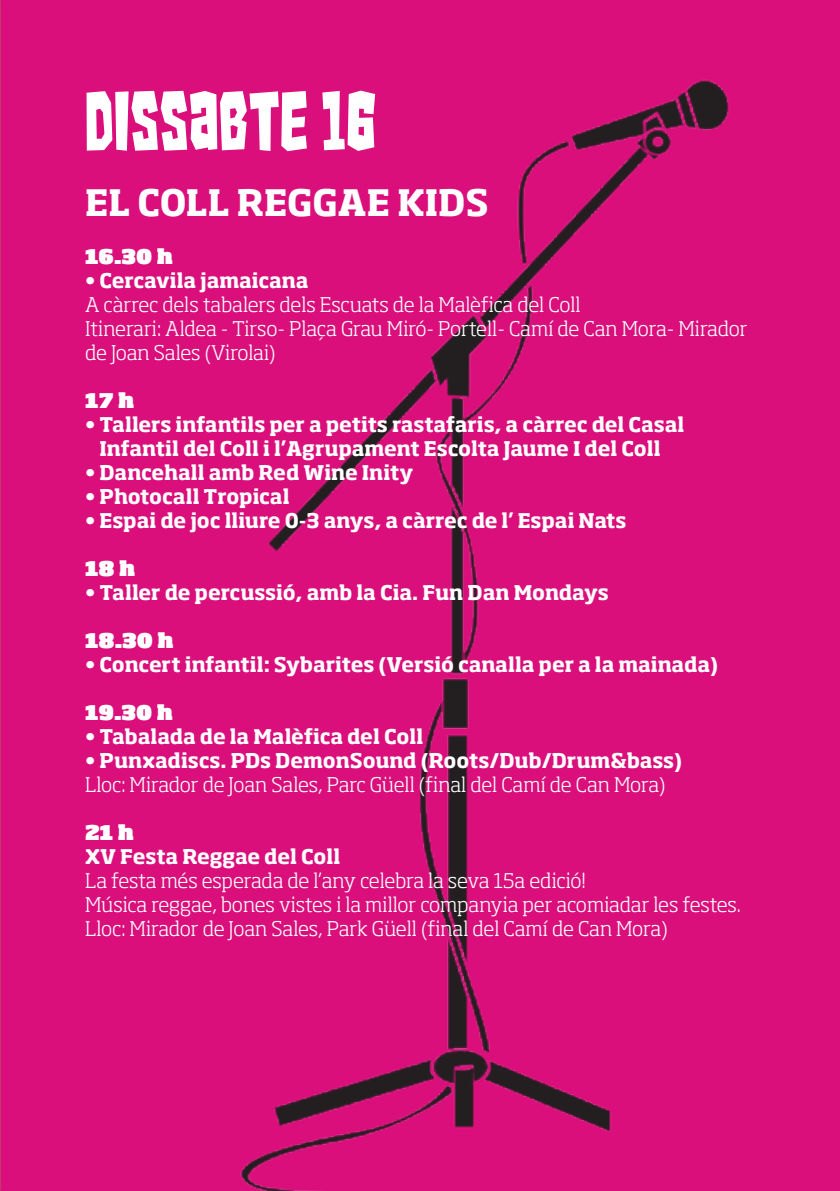
<style>
.page{position:relative;width:840px;height:1191px;background:#fff}
.page>*{position:absolute;margin:0;border:0;box-sizing:border-box;transform-origin:0 0}
.t1{font:72px "Kaiju Monster G";color:#fff}
.t2{font:700 36px "Soho Std";color:#fff}
.t3{font:700 20px/24px "Soho Std";letter-spacing:-.005em;color:#fff;text-align:center}
.t4{font:300 20px/24px "Soho Std";letter-spacing:-.005em;color:#fff}
.t5{font:900 20px "Soho Std";color:#fff}
</style>
<div class="page">
<div style="left:0;top:0;width:839px;height:1191px;background:#da0f7c"></div>
<img style="left:240px;top:80px;width:489px;height:1111px">
<h1 class="t1" style="left:85px;top:87px;width:293px">DISSABTE 16</h1>
<h2 class="t2" style="left:85px;top:179px;width:405px">EL COLL REGGAE KIDS</h2>
<p class="t5" style="left:85px;top:243px;width:89px">16.30 h</p>
<p class="t3" style="left:85px;top:268px;width:225px">• Cercavila jamaicana</p>
<p class="t4" style="left:85px;top:292px;width:663px">A càrrec dels tabalers dels Escuats de la Malèfica del Coll<br>Itinerari: Aldea - Tirso- Plaça Grau Miró- Portell- Camí de Can Mora- Mirador de Joan Sales (Virolai)</p>
<p class="t5" style="left:85px;top:387px;width:51px">17 h</p>
<p class="t3" style="left:85px;top:412px;width:600px">• Tallers infantils per a petits rastafaris, a càrrec del Casal<br>Infantil del Coll i l’Agrupament Escolta Jaume I del Coll</p>
<p class="t3" style="left:85px;top:460px;width:329px">• Dancehall amb Red Wine Inity</p>
<p class="t3" style="left:85px;top:484px;width:206px">• Photocall Tropical</p>
<p class="t3" style="left:85px;top:508px;width:542px">• Espai de joc lliure 0-3 anys, a càrrec de l’ Espai Nats</p>
<p class="t5" style="left:85px;top:555px;width:52px">18 h</p>
<p class="t3" style="left:85px;top:580px;width:525px">• Taller de percussió, amb la Cia. Fun Dan Mondays</p>
<p class="t5" style="left:85px;top:627px;width:90px">18.30 h</p>
<p class="t3" style="left:85px;top:652px;width:634px">• Concert infantil: Sybarites (Versió canalla per a la mainada)</p>
<p class="t5" style="left:85px;top:699px;width:89px">19.30 h</p>
<p class="t3" style="left:85px;top:724px;width:339px">• Tabalada de la Malèfica del Coll</p>
<p class="t3" style="left:85px;top:748px;width:598px">• Punxadiscs. PDs DemonSound (Roots/Dub/Drum&amp;bass)</p>
<p class="t4" style="left:85px;top:772px;width:581px">Lloc: Mirador de Joan Sales, Parc Güell (final del Camí de Can Mora)</p>
<p class="t5" style="left:85px;top:819px;width:50px">21 h</p>
<p class="t3" style="left:85px;top:844px;width:256px">XV Festa Reggae del Coll</p>
<p class="t4" style="left:85px;top:868px;width:657px">La festa més esperada de l’any celebra la seva 15a edició!<br>Música reggae, bones vistes i la millor companyia per acomiadar les festes.<br>Lloc: Mirador de Joan Sales, Park Güell (final del Camí de Can Mora)</p>
</div>
